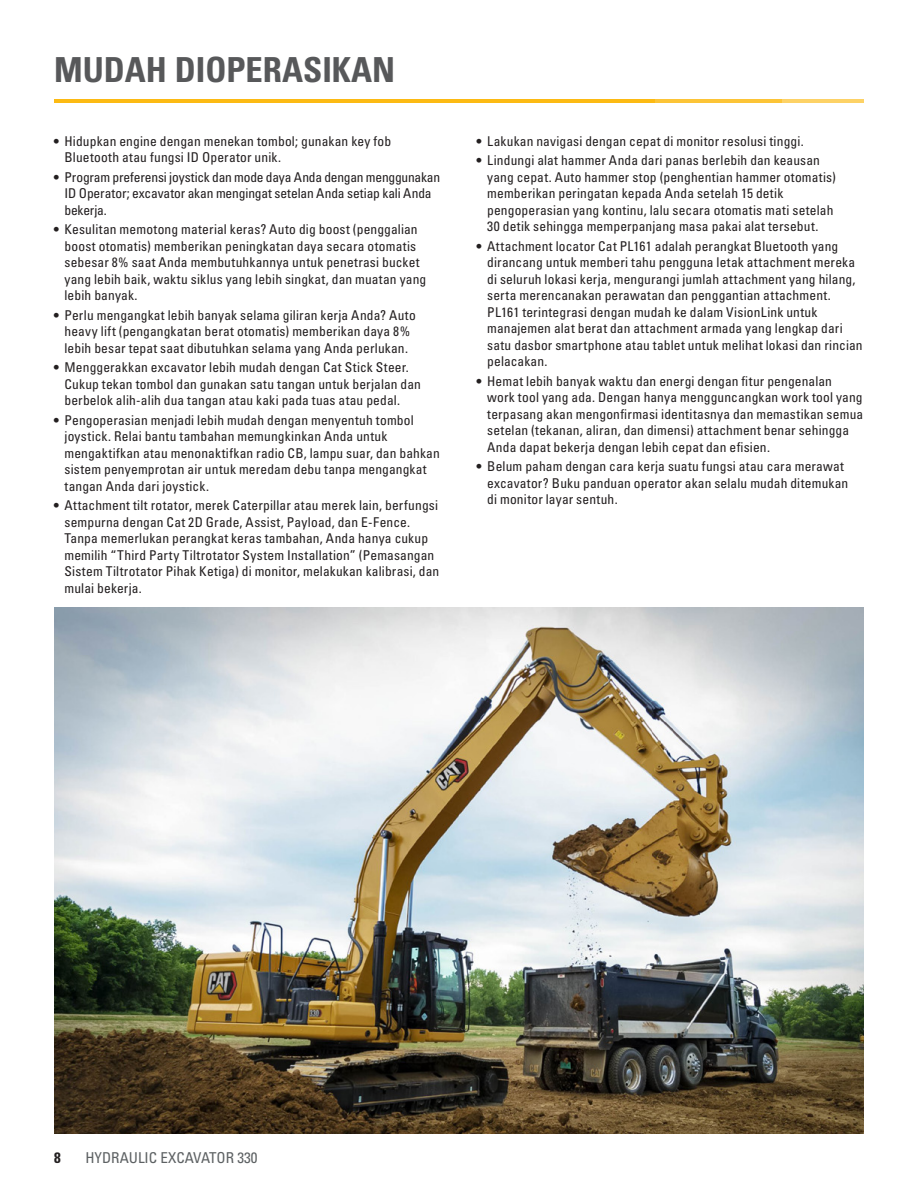
<style>
.page{position:relative;width:918px;height:1188px;background:#fff}
.page>*{position:absolute;margin:0;border:0;box-sizing:border-box;transform-origin:0 0}
.t1{font:34.5px "Univers LTCYR 67 Bold Cond";color:#57585a}
.t2{font:condensed 15px "Univers LTCYR 57";color:#5d6163}
.t3{font:15px "Univers LTCYR 67 Bold Cond";color:#231f20}
.t4{font:condensed 13.5px/16.5px "Univers LTCYR 57";letter-spacing:.01em;color:#231f20}
.t5{font:condensed 13.5px/16.5px "Univers LTCYR 57";letter-spacing:-.01em;color:#231f20}
</style>
<div class="page">
<hr style="left:54px;top:99px;width:601px;height:4px;background:#fcba13">
<hr style="left:654px;top:99px;width:128px;height:4px;background:#fcc437">
<hr style="left:782px;top:99px;width:81px;height:4px;background:#fdd266">
<img style="left:54px;top:608px;width:809px;height:526px">
<h1 class="t1" style="left:54px;top:48px;width:343px">MUDAH DIOPERASIKAN</h1>
<p class="t4" style="left:65px;top:132px;width:328px;text-indent:-11px">• Hidupkan engine dengan menekan tombol; gunakan key fob<br>Bluetooth atau fungsi ID Operator unik.</p>
<p class="t5" style="left:65px;top:168px;width:377px;text-indent:-11px">• Program preferensi joystick dan mode daya Anda dengan menggunakan<br>ID Operator; excavator akan mengingat setelan Anda setiap kali Anda bekerja.</p>
<p class="t4" style="left:65px;top:221px;width:363px;text-indent:-11px">• Kesulitan memotong material keras? Auto dig boost (penggalian boost otomatis) memberikan peningkatan daya secara otomatis sebesar 8% saat Anda membutuhkannya untuk penetrasi bucket yang lebih baik, waktu siklus yang lebih singkat, dan muatan yang lebih banyak.</p>
<p class="t4" style="left:54px;top:306px;width:363px;text-align:center">• Perlu mengangkat lebih banyak selama giliran kerja Anda? Auto heavy lift (pengangkatan berat otomatis) memberikan daya 8% lebih besar tepat saat dibutuhkan selama yang Anda perlukan.</p>
<p class="t4" style="left:65px;top:359px;width:358px;text-indent:-11px">• Menggerakkan excavator lebih mudah dengan Cat Stick Steer.<br>Cukup tekan tombol dan gunakan satu tangan untuk berjalan dan berbelok alih-alih dua tangan atau kaki pada tuas atau pedal.</p>
<p class="t4" style="left:65px;top:411px;width:377px;text-indent:-11px">• Pengoperasian menjadi lebih mudah dengan menyentuh tombol joystick. Relai bantu tambahan memungkinkan Anda untuk mengaktifkan atau menonaktifkan radio CB, lampu suar, dan bahkan sistem penyemprotan air untuk meredam debu tanpa mengangkat tangan Anda dari joystick.</p>
<p class="t4" style="left:65px;top:497px;width:376px;text-indent:-11px">• Attachment tilt rotator, merek Caterpillar atau merek lain, berfungsi sempurna dengan Cat 2D Grade, Assist, Payload, dan E-Fence.<br>Tanpa memerlukan perangkat keras tambahan, Anda hanya cukup memilih “Third Party Tiltrotator System Installation” (Pemasangan Sistem Tiltrotator Pihak Ketiga) di monitor, melakukan kalibrasi, dan mulai bekerja.</p>
<p class="t4" style="left:477px;top:132px;width:329px">• Lakukan navigasi dengan cepat di monitor resolusi tinggi.</p>
<p class="t4" style="left:487px;top:152px;width:350px;text-indent:-11px">• Lindungi alat hammer Anda dari panas berlebih dan keausan yang cepat. Auto hammer stop (penghentian hammer otomatis) memberikan peringatan kepada Anda setelah 15 detik pengoperasian yang kontinu, lalu secara otomatis mati setelah 30 detik sehingga memperpanjang masa pakai alat tersebut.</p>
<p class="t4" style="left:487px;top:237px;width:377px;text-indent:-11px">• Attachment locator Cat PL161 adalah perangkat Bluetooth yang dirancang untuk memberi tahu pengguna letak attachment mereka di seluruh lokasi kerja, mengurangi jumlah attachment yang hilang, serta merencanakan perawatan dan penggantian attachment.<br>PL161 terintegrasi dengan mudah ke dalam VisionLink untuk manajemen alat berat dan attachment armada yang lengkap dari satu dasbor smartphone atau tablet untuk melihat lokasi dan rincian pelacakan.</p>
<p class="t4" style="left:487px;top:372px;width:377px;text-indent:-11px">• Hemat lebih banyak waktu dan energi dengan fitur pengenalan<br>work tool yang ada. Dengan hanya mengguncangkan work tool yang terpasang akan mengonfirmasi identitasnya dan memastikan semua setelan (tekanan, aliran, dan dimensi) attachment benar sehingga Anda dapat bekerja dengan lebih cepat dan efisien.</p>
<p class="t4" style="left:487px;top:458px;width:363px;text-indent:-11px">• Belum paham dengan cara kerja suatu fungsi atau cara merawat excavator? Buku panduan operator akan selalu mudah ditemukan di monitor layar sentuh.</p>
<p class="t3" style="left:54px;top:1148px;width:8px">8</p>
<p class="t2" style="left:86px;top:1148px;width:173px">HYDRAULIC EXCAVATOR 330</p>
</div>
